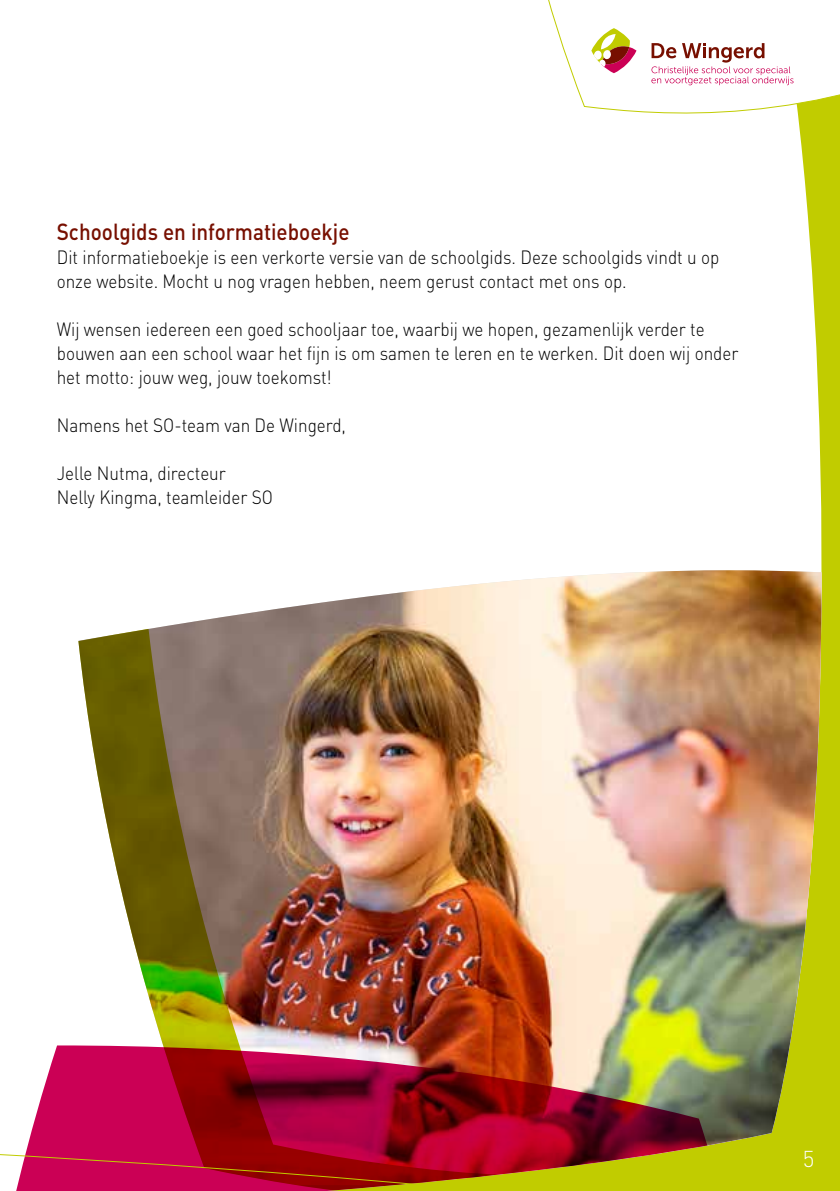
<style>
.page{position:relative;width:840px;height:1191px;background:#fff}
.page>*{position:absolute;margin:0;border:0;box-sizing:border-box;transform-origin:0 0}
.t1{font:500 23px "DIN Pro";color:#770f00;scale:.9 1}
.t2{font:300 22.6px "DIN Pro";color:#fff}
.t3{font:300 19px/24px "DIN Pro";color:#000;scale:.9 1}
</style>
<div class="page">
<svg style="left:799px;top:129px;width:40px;height:429px;fill:#c1cc00"></svg>
<svg style="left:548px;top:0;width:291px;height:129px"></svg>
<svg style="left:591px;top:28px;width:45px;height:45px"></svg>
<svg style="left:651px;top:43px;width:142px;height:42px"></svg>
<img style="left:148px;top:570px;width:673px;height:59px">
<img style="left:78px;top:629px;width:761px;height:488px">
<img style="left:35px;top:1045px;width:729px;height:72px">
<svg style="left:0;top:1117px;width:839px;height:74px;background:#af3f29"></svg>
<p class="t1" style="left:57px;top:216px;width:326px">Schoolgids en informatieboekje</p>
<p class="t3" style="left:57px;top:244px;width:737px">Dit informatieboekje is een verkorte versie van de schoolgids. Deze schoolgids vindt u op onze website. Mocht u nog vragen hebben, neem gerust contact met ons op.</p>
<p class="t3" style="left:57px;top:316px;width:758px">Wij wensen iedereen een goed schooljaar toe, waarbij we hopen, gezamenlijk verder te bouwen aan een school waar het fijn is om samen te leren en te werken. Dit doen wij onder het motto: jouw weg, jouw toekomst!</p>
<p class="t3" style="left:57px;top:412px;width:323px">Namens het SO-team van De Wingerd,</p>
<p class="t3" style="left:57px;top:460px;width:242px">Jelle Nutma, directeur<br>Nelly Kingma, teamleider SO</p>
<p class="t2" style="left:802px;top:1143px;width:13px">5</p>
</div>
